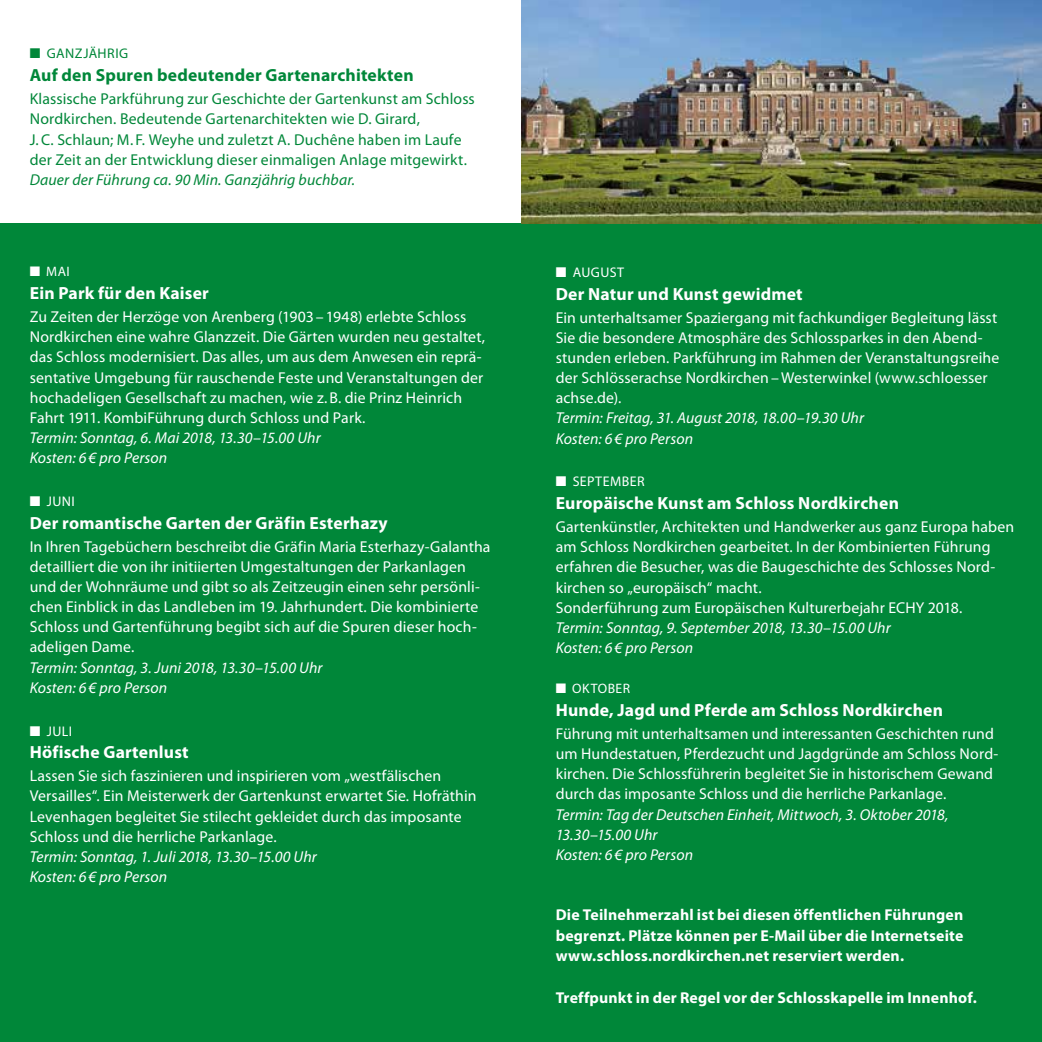
<style>
.page{position:relative;width:1042px;height:1042px;background:#fff}
.page>*{position:absolute;margin:0;border:0;box-sizing:border-box;transform-origin:0 0}
.t1{font:700 17.68px "Myriad Pro";letter-spacing:.01em;color:#fff}
.t2{font:700 17.68px "Myriad Pro";letter-spacing:.01em;color:#008739}
.t3{font:15.75px/20.1px "Myriad Pro";letter-spacing:.01em;color:#fff}
.t4{font:italic 15.75px/20.1px "Myriad Pro";letter-spacing:.005em;color:#fff}
.t5{font:15.75px/20.1px "Myriad Pro";letter-spacing:.01em;color:#008739}
.t6{font:700 15.75px/20.7px "Myriad Pro";letter-spacing:.01em;color:#fff;text-align:justify}
.t7{font:italic 15.75px "Myriad Pro";letter-spacing:.01em;color:#008739}
.t8{font:14px "Myriad Pro";letter-spacing:.035em;color:#fff}
.t9{font:14px "Myriad Pro";letter-spacing:.035em;color:#008739}
.t10{font:13.65px "Myriad Pro";letter-spacing:.04em;color:#fff}
</style>
<div class="page">
<div style="left:521px;top:0;width:520px;height:1042px;background:#008739"></div>
<div style="left:0;top:223px;width:521px;height:819px;background:#008739"></div>
<img style="left:521px;top:0;width:520px;height:223px">
<p class="t9" style="left:30px;top:46px;width:100px">■ GANZJÄHRIG</p>
<p class="t2" style="left:30px;top:65px;width:385px">Auf den Spuren bedeutender Gartenarchitekten</p>
<p class="t5" style="left:30px;top:89px;width:447px">Klassische Parkführung zur Geschichte der Gartenkunst am Schloss Nordkirchen. Bedeutende Gartenarchitekten wie D. Girard,<br>J.C. Schlaun; M. F. Weyhe und zuletzt A. Duchêne haben im Laufe der Zeit an der Entwicklung dieser einmaligen Anlage mitgewirkt.</p>
<p class="t7" style="left:30px;top:171px;width:327px">Dauer der Führung ca. 90 Min. Ganzjährig buchbar.</p>
<p class="t10" style="left:30px;top:264px;width:42px">■ MAI</p>
<p class="t1" style="left:30px;top:283px;width:181px">Ein Park für den Kaiser</p>
<p class="t3" style="left:30px;top:307px;width:457px">Zu Zeiten der Herzöge von Arenberg (1903 – 1948) erlebte Schloss Nordkirchen eine wahre Glanzzeit. Die Gärten wurden neu gestaltet, das Schloss modernisiert. Das alles, um aus dem Anwesen ein reprä&shy;sentative Umgebung für rauschende Feste und Veranstaltungen der hochadeligen Gesellschaft zu machen, wie z.B. die Prinz Heinrich Fahrt 1911. KombiFührung durch Schloss und Park.</p>
<p class="t4" style="left:30px;top:428px;width:292px">Termin: Sonntag, 6. Mai 2018, 13.30–15.00 Uhr<br>Kosten: 6 € pro Person</p>
<p class="t8" style="left:30px;top:493px;width:47px">■ JUNI</p>
<p class="t1" style="left:30px;top:513px;width:359px">Der romantische Garten der Gräfin Esterhazy</p>
<p class="t3" style="left:30px;top:537px;width:462px">In Ihren Tagebüchern beschreibt die Gräfin Maria Esterhazy-Galantha detailliert die von ihr initiierten Umgestaltungen der Parkanlagen und der Wohnräume und gibt so als Zeitzeugin einen sehr persönli&shy;chen Einblick in das Landleben im 19. Jahrhundert. Die kombinierte Schloss und Gartenführung begibt sich auf die Spuren dieser hoch&shy;adeligen Dame.</p>
<p class="t4" style="left:30px;top:657px;width:294px">Termin: Sonntag, 3. Juni 2018, 13.30–15.00 Uhr<br>Kosten: 6 € pro Person</p>
<p class="t8" style="left:30px;top:723px;width:44px">■ JULI</p>
<p class="t1" style="left:30px;top:742px;width:160px">Höfische Gartenlust</p>
<p class="t3" style="left:30px;top:766px;width:448px">Lassen Sie sich faszinieren und inspirieren vom „westfälischen Versailles“. Ein Meisterwerk der Gartenkunst erwartet Sie. Hofräthin Levenhagen begleitet Sie stilecht gekleidet durch das imposante Schloss und die herrliche Parkanlage.</p>
<p class="t4" style="left:30px;top:847px;width:289px">Termin: Sonntag, 1. Juli 2018, 13.30–15.00 Uhr<br>Kosten: 6 € pro Person</p>
<p class="t8" style="left:556px;top:265px;width:70px">■ AUGUST</p>
<p class="t1" style="left:556px;top:284px;width:248px">Der Natur und Kunst gewidmet</p>
<p class="t3" style="left:556px;top:308px;width:445px">Ein unterhaltsamer Spaziergang mit fachkundiger Begleitung lässt Sie die besondere Atmosphäre des Schlossparkes in den Abend&shy;stunden erleben. Parkführung im Rahmen der Veranstaltungsreihe der Schlösserachse Nordkirchen –Westerwinkel (www.schloesser achse.de).</p>
<p class="t4" style="left:556px;top:408px;width:310px">Termin: Freitag, 31. August 2018, 18.00–19.30 Uhr<br>Kosten: 6 € pro Person</p>
<p class="t8" style="left:556px;top:474px;width:90px">■ SEPTEMBER</p>
<p class="t1" style="left:556px;top:493px;width:345px">Europäische Kunst am Schloss Nordkirchen</p>
<p class="t3" style="left:556px;top:517px;width:460px">Gartenkünstler, Architekten und Handwerker aus ganz Europa haben am Schloss Nordkirchen gearbeitet. In der Kombinierten Führung erfahren die Besucher, was die Baugeschichte des Schlosses Nord&shy;kirchen so „europäisch“ macht.<br>Sonderführung zum Europäischen Kulturerbejahr ECHY 2018.</p>
<p class="t4" style="left:556px;top:618px;width:337px">Termin: Sonntag, 9. September 2018, 13.30–15.00 Uhr<br>Kosten: 6 € pro Person</p>
<p class="t10" style="left:556px;top:681px;width:76px">■ OKTOBER</p>
<p class="t1" style="left:556px;top:700px;width:389px">Hunde, Jagd und Pferde am Schloss Nordkirchen</p>
<p class="t3" style="left:556px;top:724px;width:444px">Führung mit unterhaltsamen und interessanten Geschichten rund um Hundestatuen, Pferdezucht und Jagdgründe am Schloss Nord&shy;kirchen. Die Schlossführerin begleitet Sie in historischem Gewand durch das imposante Schloss und die herrliche Parkanlage.</p>
<p class="t4" style="left:556px;top:804px;width:394px">Termin: Tag der Deutschen Einheit, Mittwoch, 3. Oktober 2018,<br>13.30–15.00 Uhr<br>Kosten: 6 € pro Person</p>
<p class="t6" style="left:556px;top:905px;width:409px">Die Teilnehmerzahl ist bei diesen öffentlichen Führungen begrenzt. Plätze können per E-Mail über die Internetseite www.schloss.nordkirchen.net reserviert werden.</p>
<p class="t6" style="left:556px;top:987px;width:422px">Treffpunkt in der Regel vor der Schlosskapelle im Innenhof.</p>
</div>
